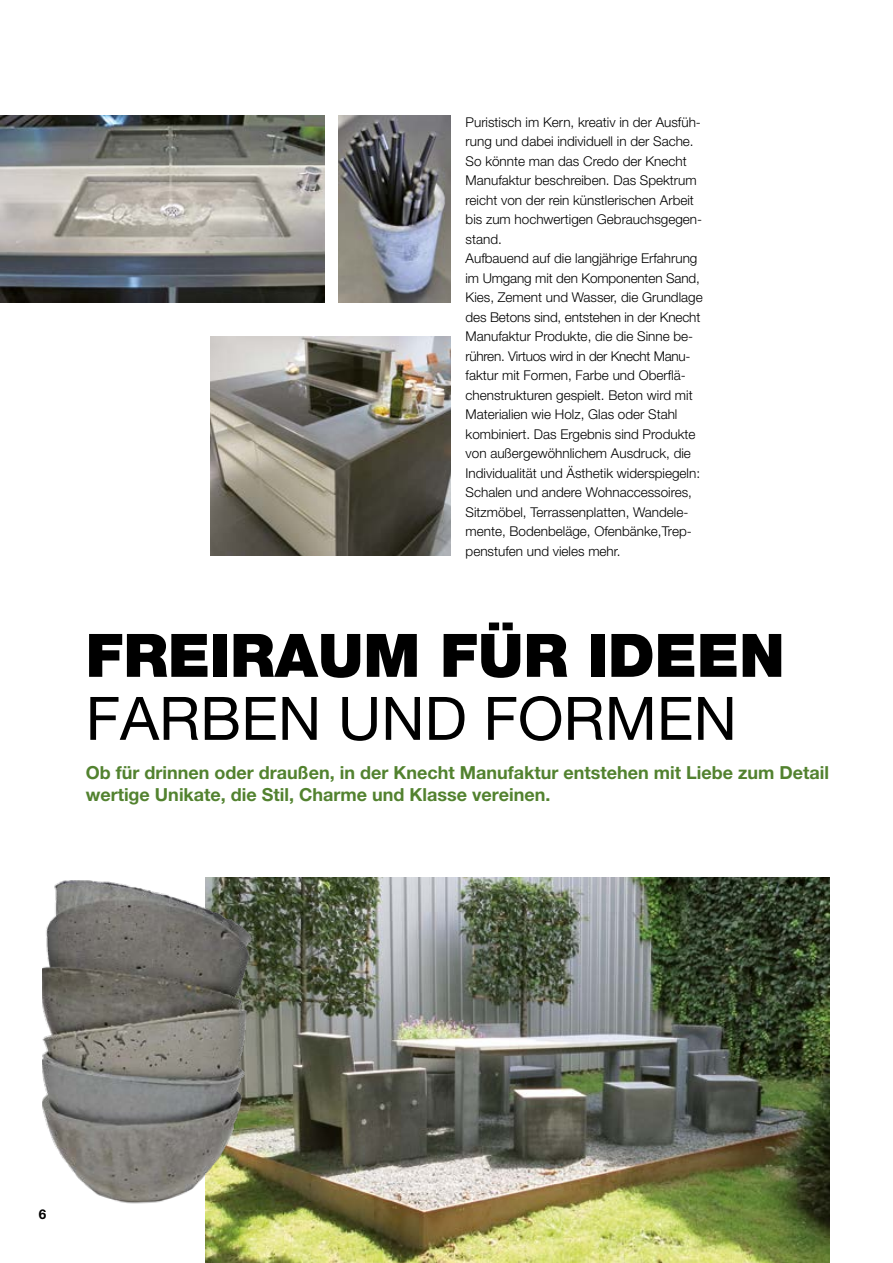
<style>
.page{position:relative;width:893px;height:1263px;background:#fff}
.page>*{position:absolute;margin:0;border:0;box-sizing:border-box;transform-origin:0 0}
.t1{font:900 60px "Helvetica Neue LT Pro";color:#000}
.t2{font:60px "Helvetica Neue LT Pro";color:#000}
.t3{font:700 18px/21.8px "Helvetica Neue LT Pro";color:#52822f}
.t4{font:300 13.5px/19.5px "Helvetica Neue LT Pro";color:#000}
.t5{font:700 13.5px "Helvetica Neue LT Pro";color:#000}
</style>
<div class="page">
<img style="left:206px;top:878px;width:623px;height:385px">
<img style="left:0;top:115px;width:324px;height:187px">
<img style="left:43px;top:877px;width:212px;height:339px">
<img style="left:211px;top:337px;width:240px;height:219px">
<img style="left:338px;top:115px;width:113px;height:187px">
<p class="t4" style="left:466px;top:112px;width:239px">Puristisch im Kern, kreativ in der Ausfüh&shy;rung und dabei individuell in der Sache.<br>So könnte man das Credo der Knecht Manufaktur beschreiben. Das Spektrum reicht von der rein künstlerischen Arbeit bis zum hochwertigen Gebrauchsgegen&shy;stand.<br>Aufbauend auf die langjährige Erfahrung im Umgang mit den Komponenten Sand, Kies, Zement und Wasser, die Grundlage des Betons sind, entstehen in der Knecht Manufaktur Produkte, die die Sinne be&shy;rühren. Virtuos wird in der Knecht Manu&shy;faktur mit Formen, Farbe und Oberflä&shy;chenstrukturen gespielt. Beton wird mit Materialien wie Holz, Glas oder Stahl kombiniert. Das Ergebnis sind Produkte von außergewöhnlichem Ausdruck, die Individualität und Ästhetik widerspiegeln:<br>Schalen und andere Wohnaccessoires, Sitzmöbel, Terrassenplatten, Wandele&shy;mente, Bodenbeläge, Ofenbänke,Trep&shy;penstufen und vieles mehr.</p>
<h1 class="t1" style="left:86px;top:620px;width:700px">FREIRAUM FÜR IDEEN</h1>
<h1 class="t2" style="left:86px;top:683px;width:653px">FARBEN UND FORMEN</h1>
<h2 class="t3" style="left:86px;top:761px;width:745px">Ob für drinnen oder draußen, in der Knecht Manufaktur entstehen mit Liebe zum Detail wertige Unikate, die Stil, Charme und Klasse vereinen.</h2>
<p class="t5" style="left:39px;top:1206px;width:9px">6</p>
</div>
